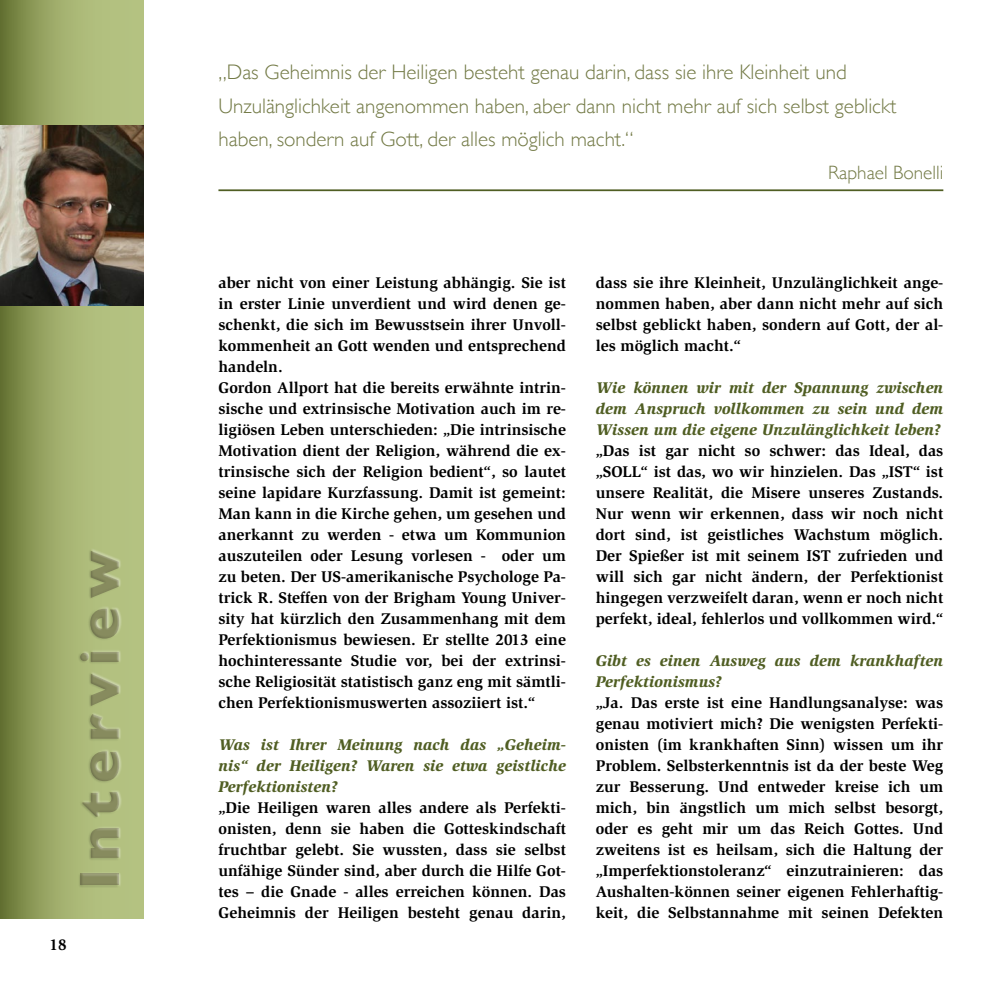
<style>
.page{position:relative;width:993px;height:993px;background:#fff}
.page>*{position:absolute;margin:0;border:0;box-sizing:border-box;transform-origin:0 0}
.t1{font:700 56.18px "Gill Sans";letter-spacing:.14em;color:#878b5e}
.t2{font:300 21px/33.2px "Gill Sans";color:#737a46}
.t3{font:300 19.25px "Gill Sans";color:#737a46}
.t4{font:700 15.92px/21px "Slimbach";color:#000;text-align:justify}
.t5{font:italic 900 15.92px/21px "Slimbach";color:#505e23;text-align:justify}
</style>
<div class="page">
<svg style="left:0;top:0;width:144px;height:918px;background:#9aa766"></svg>
<div style="left:80px;top:547px;width:42px;height:340px;background:#fff;opacity:.75"></div>
<div style="left:78px;top:548px;width:41px;height:339px;background:#000;opacity:.26"></div>
<img style="left:0;top:126px;width:144px;height:179px">
<hr style="left:218px;top:189px;width:725px;height:2px;background:#505e23">
<h1 class="t1" style="left:55px;top:889px;width:341px;rotate:-90deg">Interview</h1>
<p class="t4" style="left:50px;top:934px;width:19px">18</p>
<h2 class="t2" style="left:218px;top:55px;width:679px">„Das Geheimnis der Heiligen besteht genau darin, dass sie ihre Kleinheit und<br>Unzulänglichkeit angenommen haben, aber dann nicht mehr auf sich selbst geblickt haben, sondern auf Gott, der alles möglich macht.“</h2>
<p class="t3" style="left:827px;top:157px;width:117px">Raphael Bonelli</p>
<p class="t4" style="left:218px;top:272px;width:349px;text-align:left">aber nicht von einer Leistung abhängig. Sie ist in erster Linie unverdient und wird denen ge&shy;schenkt, die sich im Bewusstsein ihrer Unvoll&shy;kommenheit an Gott wenden und entsprechend handeln.<br>Gordon Allport hat die bereits erwähnte intrin&shy;sische und extrinsische Motivation auch im re&shy;ligiösen Leben unterschieden: „Die intrinsische Motivation dient der Religion, während die ex&shy;trinsische sich der Religion bedient“, so lautet seine lapidare Kurzfassung. Damit ist gemeint:<br>Man kann in die Kirche gehen, um gesehen und anerkannt zu werden - etwa um Kommunion auszuteilen oder Lesung vorlesen - oder um zu beten. Der US-amerikanische Psychologe Pa&shy;trick R. Steffen von der Brigham Young Univer&shy;sity hat kürzlich den Zusammenhang mit dem Perfektionismus bewiesen. Er stellte 2013 eine hochinteressante Studie vor, bei der extrinsi&shy;sche Religiosität statistisch ganz eng mit sämtli&shy;chen Perfektionismuswerten assoziiert ist.“</p>
<p class="t5" style="left:218px;top:734px;width:349px">Was ist Ihrer Meinung nach das „Geheim&shy;nis“ der Heiligen? Waren sie etwa geistliche Perfektionisten?</p>
<p class="t4" style="left:218px;top:797px;width:349px">„Die Heiligen waren alles andere als Perfekti&shy;onisten, denn sie haben die Gotteskindschaft fruchtbar gelebt. Sie wussten, dass sie selbst unfähige Sünder sind, aber durch die Hilfe Got&shy;tes – die Gnade - alles erreichen können. Das Geheimnis der Heiligen besteht genau darin,</p>
<p class="t4" style="left:595px;top:272px;width:349px">dass sie ihre Kleinheit, Unzulänglichkeit ange&shy;nommen haben, aber dann nicht mehr auf sich selbst geblickt haben, sondern auf Gott, der al&shy;les möglich macht.“</p>
<p class="t5" style="left:595px;top:377px;width:349px">Wie können wir mit der Spannung zwischen dem Anspruch vollkommen zu sein und dem Wissen um die eigene Unzulänglichkeit leben?</p>
<p class="t4" style="left:595px;top:440px;width:349px">„Das ist gar nicht so schwer: das Ideal, das „SOLL“ ist das, wo wir hinzielen. Das „IST“ ist unsere Realität, die Misere unseres Zustands.<br>Nur wenn wir erkennen, dass wir noch nicht dort sind, ist geistliches Wachstum möglich.<br>Der Spießer ist mit seinem IST zufrieden und will sich gar nicht ändern, der Perfektionist hingegen verzweifelt daran, wenn er noch nicht perfekt, ideal, fehlerlos und vollkommen wird.“</p>
<p class="t5" style="left:595px;top:650px;width:349px">Gibt es einen Ausweg aus dem krankhaften<br>Perfektionismus?</p>
<p class="t4" style="left:595px;top:692px;width:349px">„Ja. Das erste ist eine Handlungsanalyse: was genau motiviert mich? Die wenigsten Perfekti&shy;onisten (im krankhaften Sinn) wissen um ihr Problem. Selbsterkenntnis ist da der beste Weg zur Besserung. Und entweder kreise ich um mich, bin ängstlich um mich selbst besorgt, oder es geht mir um das Reich Gottes. Und zweitens ist es heilsam, sich die Haltung der „Imperfektionstoleranz“ einzutrainieren: das Aushalten-können seiner eigenen Fehlerhaftig&shy;keit, die Selbstannahme mit seinen Defekten</p>
</div>
